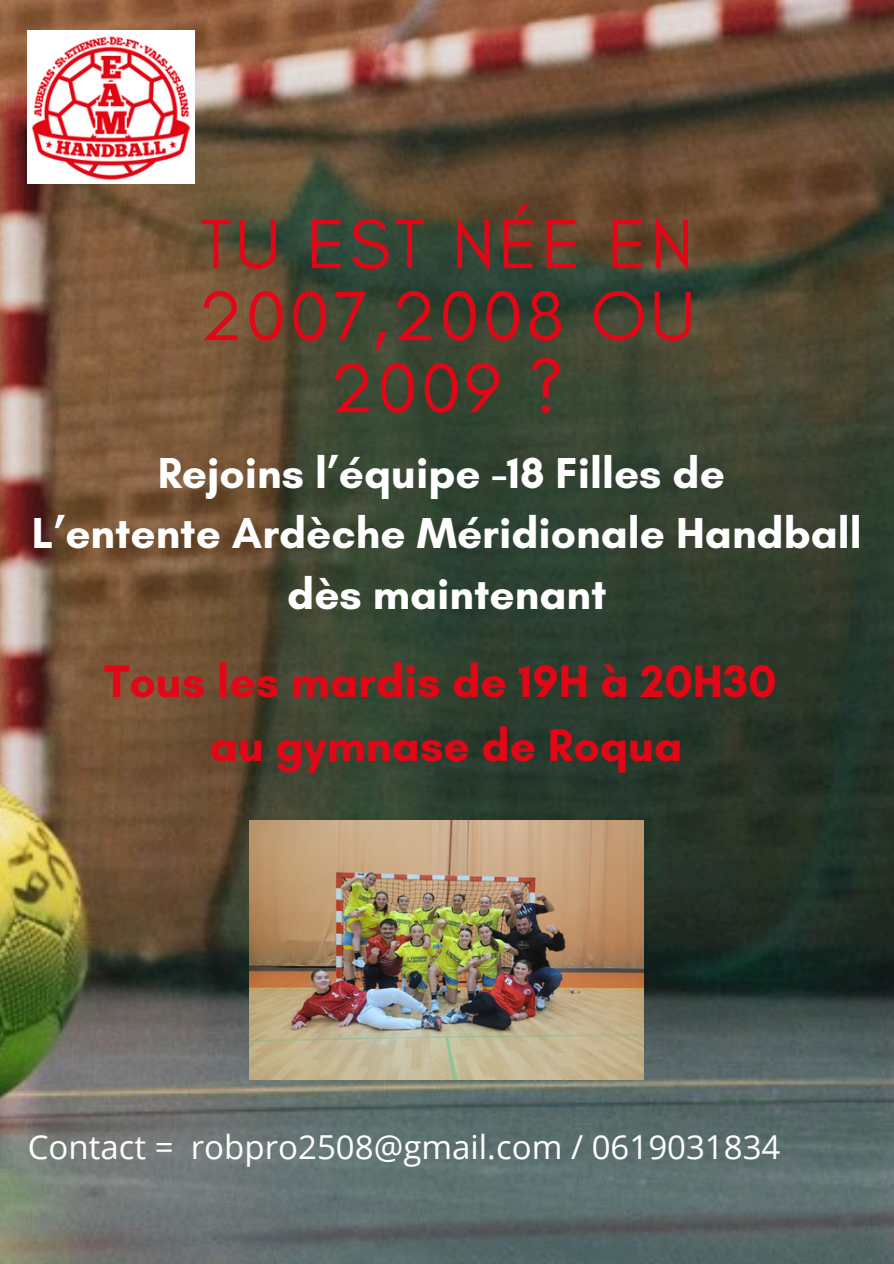
<style>
.page{position:relative;width:894px;height:1264px;background:#fff}
.page>*{position:absolute;margin:0;border:0;box-sizing:border-box;transform-origin:0 0}
.t1{font:71.25px/72px "Glacial Indifference";letter-spacing:.05em;color:#e20716;text-align:center}
.t2{font:700 46.2px/64.2px "Glacial Indifference";color:#e20716;text-align:center}
.t3{font:700 44.1px/60.8px "Glacial Indifference";color:#fff;text-align:center}
.t4{font:33px "Open Sans";color:#fff}
</style>
<div class="page">
<img style="left:0;top:0;width:893px;height:1263px">
<img style="left:28px;top:31px;width:166px;height:153px">
<img style="left:249px;top:821px;width:394px;height:258px">
<h2 class="t1" style="left:198px;top:207px;width:497px">TU EST NÉE EN<br>2007,2008 OU<br>2009 ?</h2>
<h2 class="t3" style="left:32px;top:441px;width:831px">Rejoins l’équipe -18 Filles de<br>L’entente Ardèche Méridionale Handball dès maintenant</h2>
<p class="t2" style="left:104px;top:649px;width:673px">Tous les mardis de 19H à 20H30 au gymnase de Roqua</p>
<p class="t4" style="left:28px;top:1123px;width:754px">Contact = robpro2508@gmail.com / 0619031834</p>
</div>
